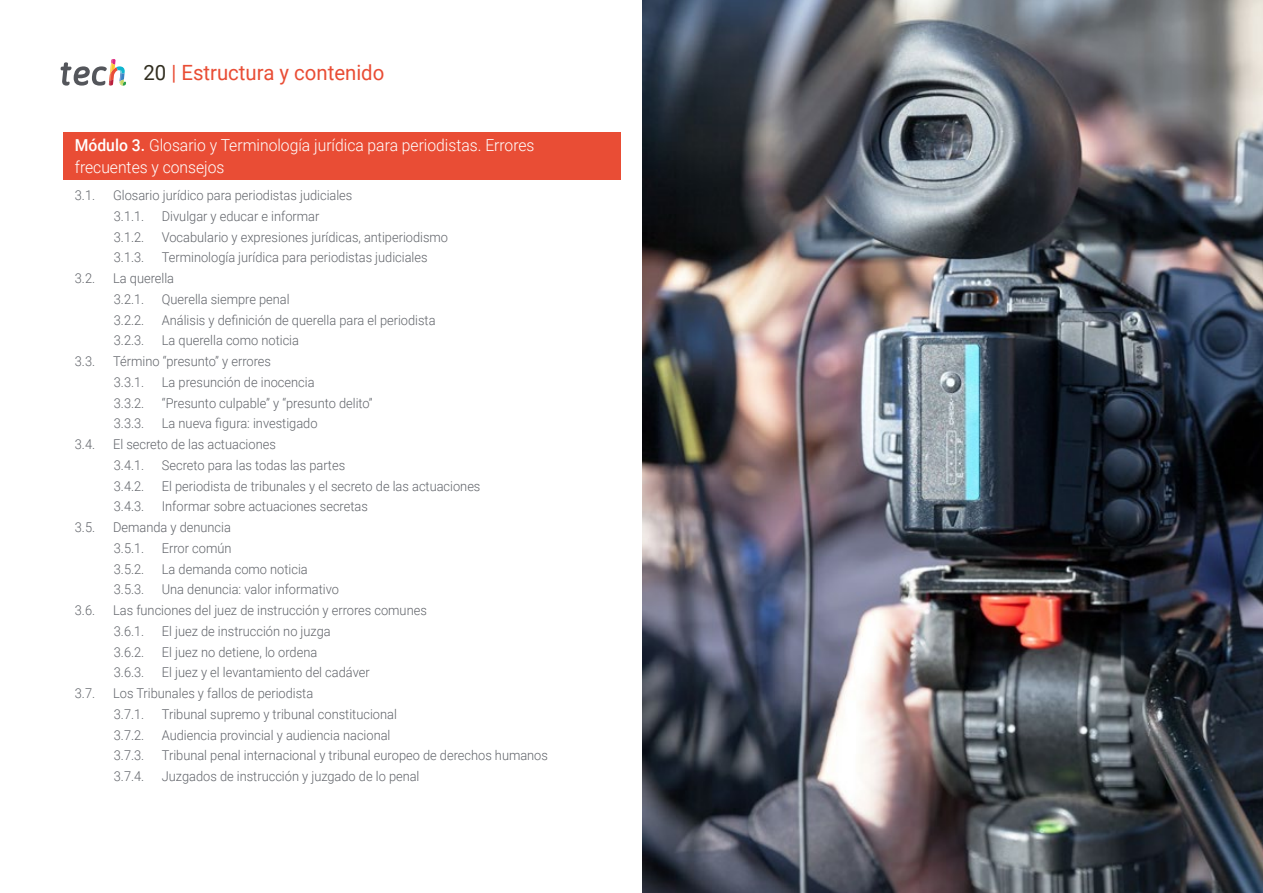
<style>
.page{position:relative;width:1263px;height:893px;background:#fff}
.page>*{position:absolute;margin:0;border:0;box-sizing:border-box;transform-origin:0 0}
.t1{font:21px "Roboto";color:#e94d35}
.t2{font:300 16.5px/22.5px "Roboto";color:#fff;scale:.95 1}
.t3{font:300 13.5px/20.7px "Roboto";color:#61646a;scale:.95 1}
.s1{color:#312e20}
.s2{font-weight:500}
</style>
<div class="page">
<svg style="left:61px;top:59px;width:65px;height:27px"></svg>
<div style="left:64px;top:132px;width:557px;height:47px;background:#e94d35"></div>
<img style="left:642px;top:0;width:621px;height:893px">
<h1 class="t1" style="left:144px;top:57px;width:242px"><span class="s1">20</span> | Estructura y contenido</h1>
<p class="t2" style="left:75px;top:133px;width:485px"><span class="s2">Módulo 3.</span> Glosario y Terminología jurídica para periodistas. Errores frecuentes y consejos</p>
<p class="t3" style="left:75px;top:184px;width:23px">3.1.</p>
<p class="t3" style="left:113px;top:184px;width:253px">Glosario jurídico para periodistas judiciales<br>3.1.1.</p>
<p class="t3" style="left:162px;top:205px;width:167px">Divulgar y educar e informar</p>
<p class="t3" style="left:114px;top:226px;width:34px">3.1.2.</p>
<p class="t3" style="left:162px;top:226px;width:303px">Vocabulario y expresiones jurídicas, antiperiodismo</p>
<p class="t3" style="left:114px;top:247px;width:34px">3.1.3.</p>
<p class="t3" style="left:162px;top:247px;width:281px">Terminología jurídica para periodistas judiciales</p>
<p class="t3" style="left:75px;top:267px;width:23px">3.2.</p>
<p class="t3" style="left:113px;top:267px;width:66px">La querella<br>3.2.1.</p>
<p class="t3" style="left:162px;top:288px;width:136px">Querella siempre penal</p>
<p class="t3" style="left:114px;top:309px;width:34px">3.2.2.</p>
<p class="t3" style="left:162px;top:309px;width:290px">Análisis y definición de querella para el periodista</p>
<p class="t3" style="left:114px;top:330px;width:34px">3.2.3.</p>
<p class="t3" style="left:162px;top:330px;width:146px">La querella como noticia</p>
<p class="t3" style="left:75px;top:350px;width:23px">3.3.</p>
<p class="t3" style="left:113px;top:350px;width:168px">Término “presunto” y errores<br>3.3.1.</p>
<p class="t3" style="left:162px;top:371px;width:162px">La presunción de inocencia</p>
<p class="t3" style="left:114px;top:392px;width:34px">3.3.2.</p>
<p class="t3" style="left:162px;top:392px;width:223px">“Presunto culpable” y “presunto delito”</p>
<p class="t3" style="left:114px;top:413px;width:34px">3.3.3.</p>
<p class="t3" style="left:162px;top:413px;width:165px">La nueva figura: investigado</p>
<p class="t3" style="left:75px;top:433px;width:23px">3.4.</p>
<p class="t3" style="left:113px;top:433px;width:173px">El secreto de las actuaciones<br>3.4.1.</p>
<p class="t3" style="left:162px;top:454px;width:194px">Secreto para las todas las partes</p>
<p class="t3" style="left:114px;top:475px;width:34px">3.4.2.</p>
<p class="t3" style="left:162px;top:475px;width:337px">El periodista de tribunales y el secreto de las actuaciones</p>
<p class="t3" style="left:114px;top:496px;width:34px">3.4.3.</p>
<p class="t3" style="left:162px;top:496px;width:218px">Informar sobre actuaciones secretas</p>
<p class="t3" style="left:75px;top:516px;width:23px">3.5.</p>
<p class="t3" style="left:113px;top:516px;width:126px">Demanda y denuncia<br>3.5.1.</p>
<p class="t3" style="left:162px;top:537px;width:75px">Error común</p>
<p class="t3" style="left:114px;top:558px;width:34px">3.5.2.</p>
<p class="t3" style="left:162px;top:558px;width:155px">La demanda como noticia</p>
<p class="t3" style="left:114px;top:579px;width:34px">3.5.3.</p>
<p class="t3" style="left:162px;top:579px;width:188px">Una denuncia: valor informativo</p>
<p class="t3" style="left:75px;top:599px;width:23px">3.6.</p>
<p class="t3" style="left:113px;top:599px;width:332px">Las funciones del juez de instrucción y errores comunes<br>3.6.1.</p>
<p class="t3" style="left:162px;top:620px;width:179px">El juez de instrucción no juzga</p>
<p class="t3" style="left:114px;top:641px;width:34px">3.6.2.</p>
<p class="t3" style="left:162px;top:641px;width:165px">El juez no detiene, lo ordena</p>
<p class="t3" style="left:114px;top:662px;width:34px">3.6.3.</p>
<p class="t3" style="left:162px;top:662px;width:220px">El juez y el levantamiento del cadáver</p>
<p class="t3" style="left:75px;top:682px;width:23px">3.7.</p>
<p class="t3" style="left:113px;top:682px;width:212px">Los Tribunales y fallos de periodista<br>3.7.1.</p>
<p class="t3" style="left:162px;top:703px;width:249px">Tribunal supremo y tribunal constitucional</p>
<p class="t3" style="left:114px;top:724px;width:34px">3.7.2.</p>
<p class="t3" style="left:162px;top:724px;width:242px">Audiencia provincial y audiencia nacional</p>
<p class="t3" style="left:114px;top:745px;width:34px">3.7.3.</p>
<p class="t3" style="left:162px;top:745px;width:408px">Tribunal penal internacional y tribunal europeo de derechos humanos</p>
<p class="t3" style="left:114px;top:765px;width:34px">3.7.4.</p>
<p class="t3" style="left:162px;top:765px;width:273px">Juzgados de instrucción y juzgado de lo penal</p>
</div>
